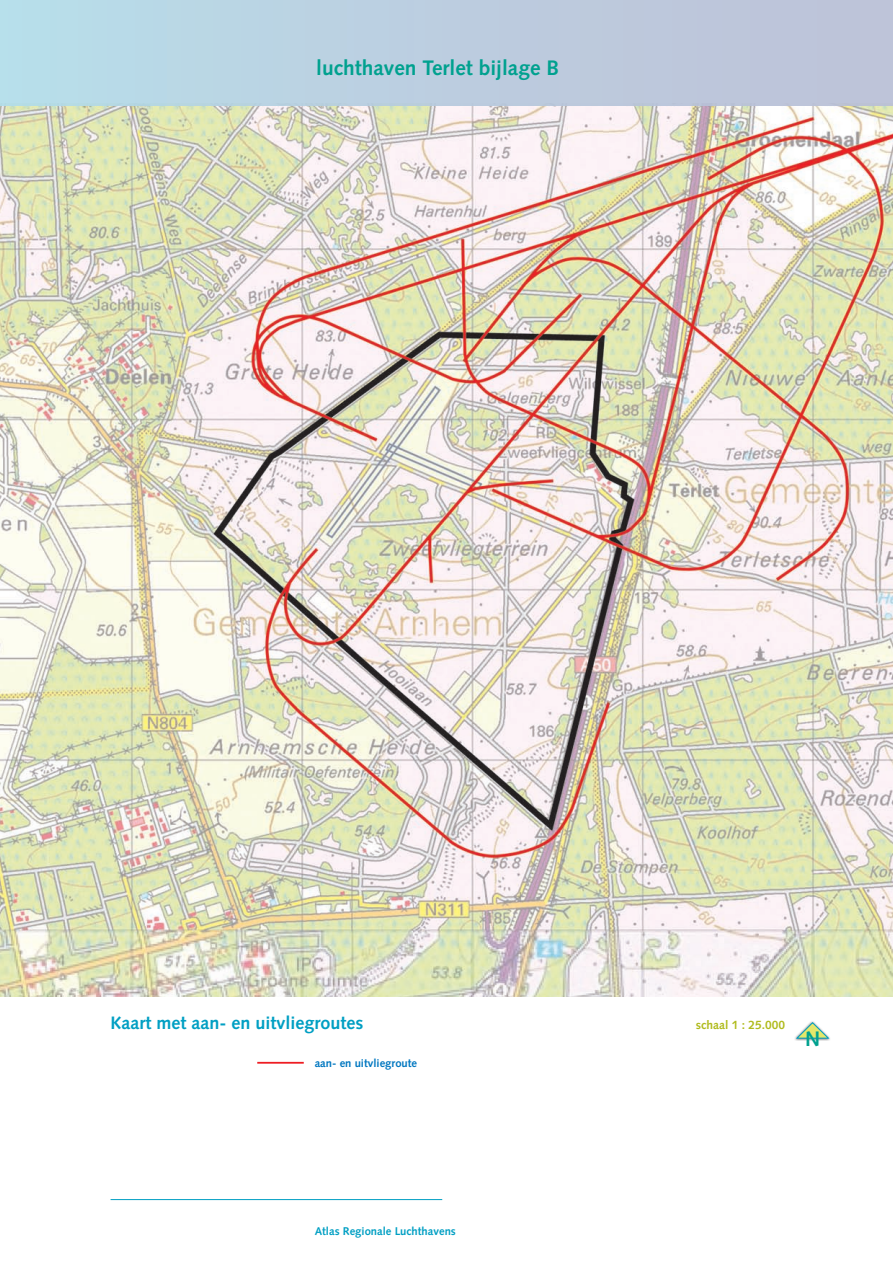
<style>
.page{position:relative;width:893px;height:1263px;background:#fff}
.page>*{position:absolute;margin:0;border:0;box-sizing:border-box;transform-origin:0 0}
._3_kaart_naam{font:700 21px "Syntax";color:#00a18f}
.titel_deelkaart{font:700 18px "Syntax";color:#009fc3}
.schaal{font:700 12px "Syntax";color:#b0bb1d}
.t1{font:700 11.25px "Syntax";color:#009fc3}
.legenda{font:700 11.25px "Syntax";color:#0077c0}
</style>
<div class="page">
<img style="left:0;top:106px;width:893px;height:890px">
<div style="left:0;top:0;width:893px;height:106px;background:linear-gradient(to right,#b8dde9,#bec1d7)"></div>
<hr style="left:111px;top:1199px;width:331px;height:1px;background:#009fc3">
<hr style="left:257px;top:1062px;width:47px;height:2px;background:#ee1d23">
<div style="left:794px;top:1020px;width:37px;height:21px;background:#231f20;opacity:.75"></div>
<svg style="left:795px;top:1022px;width:35px;height:17px"></svg>
<p class="_3_kaart_naam" style="left:316px;top:56px;width:245px">luchthaven Terlet bijlage B</p>
<p class="titel_deelkaart" style="left:111px;top:1012px;width:255px">Kaart met aan- en uitvliegroutes</p>
<p class="legenda" style="left:315px;top:1056px;width:104px">aan- en uitvliegroute</p>
<p class="t1" style="left:315px;top:1224px;width:143px">Atlas Regionale Luchthavens</p>
<p class="schaal" style="left:696px;top:1018px;width:91px">schaal 1 : 25.000</p>
<p class="_3_kaart_naam" style="left:805px;top:1027px;width:17px">N</p>
</div>
